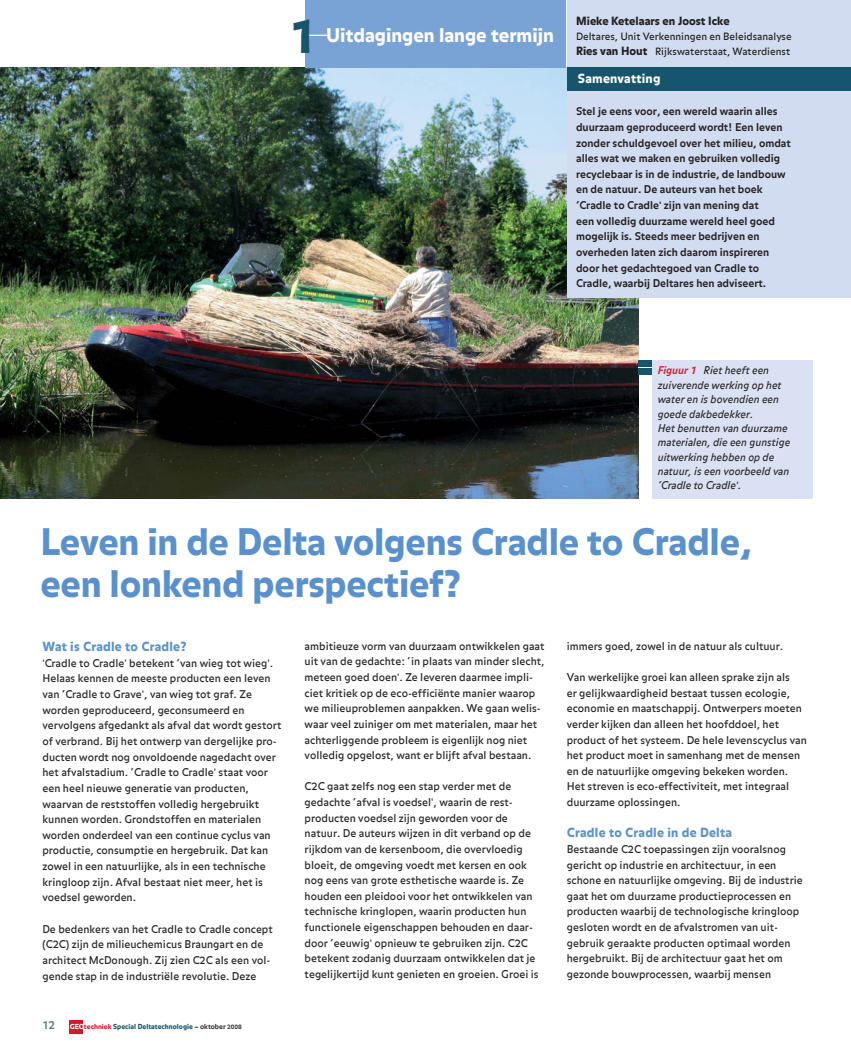
<style>
.page{position:relative;width:851px;height:1053px;background:#fff}
.page>*{position:absolute;margin:0;border:0;box-sizing:border-box;transform-origin:0 0}
.t1{font:900 47.5px "Balance";color:#16556c}
.t2{font:900 36.25px/41.2px "Balance";letter-spacing:-.005em;color:#5a91cc}
.t3{font:900 18.75px "Balance";color:#fff}
.t4{font:900 12.5px "Balance";letter-spacing:.015em;color:#5a91cc}
.t5{font:900 12.5px "Balance";letter-spacing:.015em;color:#fff}
.t6{font:900 11.25px "Balance";color:#231f20}
.t7{font:700 11.25px "Balance";color:#5c7d8c}
.t8{font:10.62px/15.6px "Balance";color:#231f20}
.t9{font:700 10.62px/15.6px "Balance";color:#231f20}
.t10{font:italic 10.62px/14.4px "Balance";color:#231f20}
.t11{font:10px/15px "Balance";color:#231f20}
.t12{font:900 6.88px "Balance";color:#16556c}
.s1{font-weight:900;font-size:11.25px}
.s2{font-weight:700;color:#d71829}
.s3{color:#fff}
.s4{color:#d71829}
.s5{font-weight:700;color:#231f20}
.s6{font-weight:700;font-size:6.25px;color:#231f20}
</style>
<div class="page">
<img style="left:0;top:68px;width:638px;height:431px">
<div style="left:567px;top:1px;width:283px;height:297px;background:#d1dcf0"></div>
<div style="left:567px;top:68px;width:283px;height:23px;background:#16556c"></div>
<div style="left:305px;top:1px;width:260px;height:67px;background:#79a2d5"></div>
<div style="left:69px;top:1020px;width:14px;height:13px;background:#d71829"></div>
<hr style="left:298px;top:35px;width:30px;height:1px;background:#fff">
<div style="left:638px;top:360px;width:14px;height:14px;background:#16556c"></div>
<svg style="left:638px;top:367px;width:14px;height:1px"></svg>
<div style="left:652px;top:360px;width:160px;height:139px;background:#d9e1f3"></div>
<h1 class="t1" style="left:289px;top:17px;width:29px">1</h1>
<h3 class="t3" style="left:326px;top:27px;width:229px">Uitdagingen lange termijn</h3>
<p class="t6" style="left:576px;top:17px;width:155px">Mieke Ketelaars en Joost Icke</p>
<p class="t11" style="left:576px;top:30px;width:217px">Deltares, Unit Verkenningen en Beleidsanalyse<br><span class="s1">Ries van Hout</span> Rijkswaterstaat, Waterdienst</p>
<p class="t5" style="left:577px;top:73px;width:84px">Samenvatting</p>
<p class="t9" style="left:576px;top:104px;width:216px">Stel je eens voor, een wereld waarin alles duurzaam geproduceerd wordt! Een leven zonder schuldgevoel over het milieu, omdat alles wat we maken en gebruiken volledig recyclebaar is in de industrie, de landbouw en de natuur. De auteurs van het boek ‘Cradle to Cradle' zijn van mening dat<br>een volledig duurzame wereld heel goed mogelijk is. Steeds meer bedrijven en overheden laten zich daarom inspireren door het gedachtegoed van Cradle to Cradle, waarbij Deltares hen adviseert.</p>
<p class="t10" style="left:657px;top:364px;width:134px"><span class="s2">Figuur 1</span> Riet heeft een zuiverende werking op het water en is bovendien een goede dakbedekker.<br>Het benutten van duurzame materialen, die een gunstige uitwerking hebben op de natuur, is een voorbeeld van ‘Cradle to Cradle'.</p>
<h2 class="t2" style="left:40px;top:525px;width:712px">Leven in de Delta volgens Cradle to Cradle, een lonkend perspectief?</h2>
<p class="t4" style="left:42px;top:641px;width:146px">Wat is Cradle to Cradle?</p>
<p class="t8" style="left:42px;top:656px;width:240px">'Cradle to Cradle' betekent ‘van wieg tot wieg'.<br>Helaas kennen de meeste producten een leven van ‘Cradle to Grave', van wieg tot graf. Ze worden geproduceerd, geconsumeerd en vervolgens afgedankt als afval dat wordt gestort of verbrand. Bij het ontwerp van dergelijke pro&shy;ducten wordt nog onvoldoende nagedacht over het afvalstadium. ‘Cradle to Cradle' staat voor een heel nieuwe generatie van producten, waarvan de reststoffen volledig hergebruikt kunnen worden. Grondstoffen en materialen worden onderdeel van een continue cyclus van productie, consumptie en hergebruik. Dat kan zowel in een natuurlijke, als in een technische kringloop zijn. Afval bestaat niet meer, het is voedsel geworden.</p>
<p class="t8" style="left:42px;top:921px;width:232px">De bedenkers van het Cradle to Cradle concept (C2C) zijn de milieuchemicus Braungart en de architect McDonough. Zij zien C2C als een vol&shy;gende stap in de industriële revolutie. Deze</p>
<p class="t7" style="left:42px;top:1020px;width:14px">12</p>
<p class="t12" style="left:70px;top:1023px;width:173px"><span class="s3">GEO</span><span class="s4">techniek</span> Special Deltatechnologie <span class="s5">– oktober</span> <span class="s6">2008</span></p>
<p class="t8" style="left:304px;top:639px;width:241px">ambitieuze vorm van duurzaam ontwikkelen gaat uit van de gedachte: ‘in plaats van minder slecht, meteen goed doen'. Ze leveren daarmee impli&shy;ciet kritiek op de eco-efficiënte manier waarop we milieuproblemen aanpakken. We gaan welis&shy;waar veel zuiniger om met materialen, maar het achterliggende probleem is eigenlijk nog niet volledig opgelost, want er blijft afval bestaan.</p>
<p class="t8" style="left:304px;top:779px;width:235px">C2C gaat zelfs nog een stap verder met de gedachte ‘afval is voedsel', waarin de rest&shy;producten voedsel zijn geworden voor de natuur. De auteurs wijzen in dit verband op de rijkdom van de kersenboom, die overvloedig bloeit, de omgeving voedt met kersen en ook nog eens van grote esthetische waarde is. Ze houden een pleidooi voor het ontwikkelen van technische kringlopen, waarin producten hun functionele eigenschappen behouden en daar&shy;door ‘eeuwig' opnieuw te gebruiken zijn. C2C betekent zodanig duurzaam ontwikkelen dat je tegelijkertijd kunt genieten en groeien. Groei is</p>
<p class="t8" style="left:566px;top:639px;width:218px">immers goed, zowel in de natuur als cultuur.</p>
<p class="t8" style="left:566px;top:670px;width:241px">Van werkelijke groei kan alleen sprake zijn als<br>er gelijkwaardigheid bestaat tussen ecologie, economie en maatschappij. Ontwerpers moeten verder kijken dan alleen het hoofddoel, het product of het systeem. De hele levenscyclus van het product moet in samenhang met de mensen en de natuurlijke omgeving bekeken worden.<br>Het streven is eco-effectiviteit, met integraal duurzame oplossingen.</p>
<p class="t4" style="left:566px;top:827px;width:167px">Cradle to Cradle in de Delta</p>
<p class="t8" style="left:566px;top:842px;width:237px">Bestaande C2C toepassingen zijn vooralsnog gericht op industrie en architectuur, in een schone en natuurlijke omgeving. Bij de industrie gaat het om duurzame productieprocessen en producten waarbij de technologische kringloop gesloten wordt en de afvalstromen van uit&shy;gebruik geraakte producten optimaal worden hergebruikt. Bij de architectuur gaat het om gezonde bouwprocessen, waarbij mensen</p>
</div>
